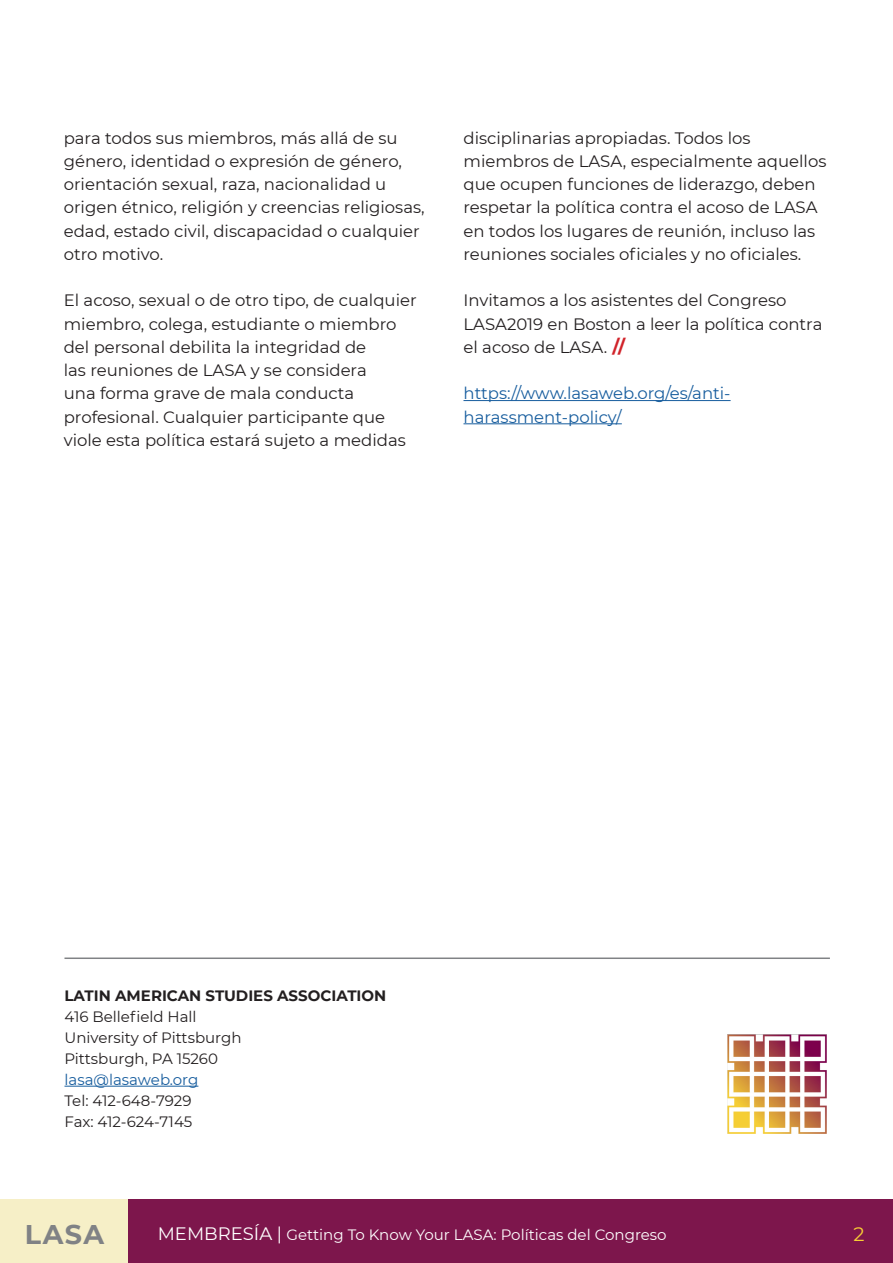
<style>
.page{position:relative;width:893px;height:1263px;background:#fff}
.page>*{position:absolute;margin:0;border:0;box-sizing:border-box;transform-origin:0 0}
.t1{font:700 27px "Montserrat";color:#808285}
.t2{font:19.5px "Montserrat";color:#f8ce34}
.t3{font:16.5px/23.2px "Montserrat";color:#231f20}
.t4{font:16.5px/23.2px "Montserrat";color:#175d9e}
.Cuerpo_de_texto{font:15px "Montserrat";color:#231f20}
.t5{font:15px "Montserrat";color:#fff}
.Cuerpo_de_texto_resa{font:700 15px "Montserrat";color:#231f20}
.Cuerpo_de_texto-2{font:15px "Montserrat";color:#175d9e}
.s1{font-weight:700;font-size:18px;color:#d1232a}
.s2{font-size:18px}
</style>
<div class="page">
<div style="left:0;top:1199px;width:129px;height:64px;background:#f6efc7"></div>
<div style="left:129px;top:1199px;width:764px;height:64px;background:#7d164c"></div>
<hr style="left:64px;top:1086px;width:134px;height:1px;background:#175d9e">
<hr style="left:64px;top:957px;width:766px;height:2px;background:#808285">
<img style="left:727px;top:1034px;width:100px;height:99px">
<hr style="left:463px;top:400px;width:268px;height:1px;background:#175d9e">
<hr style="left:463px;top:423px;width:159px;height:1px;background:#175d9e">
<p class="t3" style="left:64px;top:125px;width:362px">para todos sus miembros, más allá de su género, identidad o expresión de género, orientación sexual, raza, nacionalidad u origen étnico, religión y creencias religiosas, edad, estado civil, discapacidad o cualquier otro motivo.</p>
<p class="t3" style="left:64px;top:288px;width:354px">El acoso, sexual o de otro tipo, de cualquier miembro, colega, estudiante o miembro del personal debilita la integridad de<br>las reuniones de LASA y se considera<br>una forma grave de mala conducta profesional. Cualquier participante que viole esta política estará sujeto a medidas</p>
<p class="t3" style="left:463px;top:125px;width:364px">disciplinarias apropiadas. Todos los miembros de LASA, especialmente aquellos que ocupen funciones de liderazgo, deben respetar la política contra el acoso de LASA en todos los lugares de reunión, incluso las reuniones sociales oficiales y no oficiales.</p>
<p class="t3" style="left:463px;top:288px;width:360px">Invitamos a los asistentes del Congreso<br>LASA2019 en Boston a leer la política contra el acoso de LASA. <span class="s1">//</span></p>
<p class="t4" style="left:463px;top:381px;width:269px">https://www.lasaweb.org/es/anti&shy;harassment-policy/</p>
<p class="Cuerpo_de_texto_resa" style="left:64px;top:985px;width:323px">LATIN AMERICAN STUDIES ASSOCIATION</p>
<p class="Cuerpo_de_texto" style="left:64px;top:1006px;width:134px">416 Bellefield Hall</p>
<p class="Cuerpo_de_texto" style="left:64px;top:1027px;width:179px">University of Pittsburgh</p>
<p class="Cuerpo_de_texto" style="left:64px;top:1048px;width:155px">Pittsburgh, PA 15260</p>
<p class="Cuerpo_de_texto-2" style="left:64px;top:1069px;width:135px">lasa@lasaweb.org</p>
<p class="Cuerpo_de_texto" style="left:64px;top:1090px;width:129px">Tel: 412-648-7929</p>
<p class="Cuerpo_de_texto" style="left:64px;top:1111px;width:129px">Fax: 412-624-7145</p>
<h1 class="t1" style="left:25px;top:1215px;width:81px">LASA</h1>
<p class="t5" style="left:158px;top:1224px;width:510px"><span class="s2">MEMBRESÍA |</span> Getting To Know Your LASA: Políticas del Congreso</p>
<p class="t2" style="left:853px;top:1220px;width:13px">2</p>
</div>
